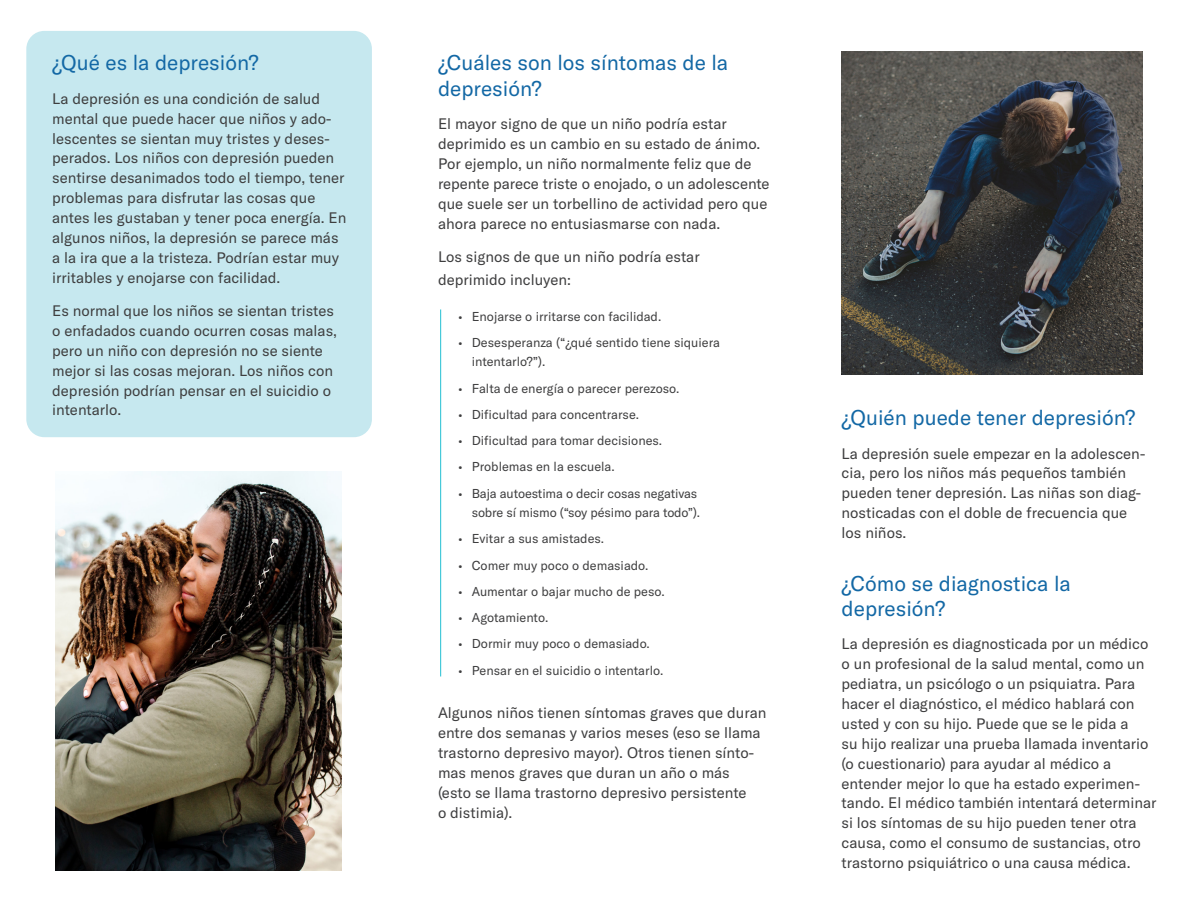
<style>
.page{position:relative;width:1188px;height:918px;background:#fff}
.page>*{position:absolute;margin:0;border:0;box-sizing:border-box;transform-origin:0 0}
.t1{font:21px/25.5px "GT America";color:#1368a5}
.t2{font:15px/19.8px "GT America";color:#3e3e3f}
.t3{font:12.75px/19.5px "GT America";color:#3e3e3f}
</style>
<div class="page">
<div style="left:26px;top:31px;width:346px;height:406px;background:#c6e8ef;border-radius:18px"></div>
<hr style="left:440px;top:309px;width:1px;height:367px;background:#23bfd2">
<img style="left:842px;top:51px;width:301px;height:324px">
<img style="left:55px;top:471px;width:287px;height:400px">
<p class="t1" style="left:52px;top:50px;width:208px">¿Qué es la depresión?</p>
<p class="t2" style="left:52px;top:89px;width:296px">La depresión es una condición de salud mental que puede hacer que niños y ado&shy;lescentes se sientan muy tristes y deses&shy;perados. Los niños con depresión pueden sentirse desanimados todo el tiempo, tener problemas para disfrutar las cosas que antes les gustaban y tener poca energía. En algunos niños, la depresión se parece más a la ira que a la tristeza. Podrían estar muy irritables y enojarse con facilidad.</p>
<p class="t2" style="left:52px;top:301px;width:286px">Es normal que los niños se sientan tristes o enfadados cuando ocurren cosas malas, pero un niño con depresión no se siente mejor si las cosas mejoran. Los niños con depresión podrían pensar en el suicidio o intentarlo.</p>
<p class="t1" style="left:438px;top:50px;width:292px">¿Cuáles son los síntomas de la depresión?</p>
<p class="t2" style="left:438px;top:114px;width:333px">El mayor signo de que un niño podría estar deprimido es un cambio en su estado de ánimo.<br>Por ejemplo, un niño normalmente feliz que de repente parece triste o enojado, o un adolescente que suele ser un torbellino de actividad pero que ahora parece no entusiasmarse con nada.</p>
<p class="t2" style="left:438px;top:246px;width:263px;line-height:22.5px">Los signos de que un niño podría estar deprimido incluyen:</p>
<p class="t3" style="left:458px;top:306px;width:205px">• Enojarse o irritarse con facilidad.</p>
<p class="t3" style="left:472px;top:333px;width:250px;text-indent:-14px">• Desesperanza (“¿qué sentido tiene siquiera intentarlo?”).</p>
<p class="t3" style="left:458px;top:378px;width:223px">• Falta de energía o parecer perezoso.</p>
<p class="t3" style="left:458px;top:405px;width:182px">• Dificultad para concentrarse.</p>
<p class="t3" style="left:458px;top:431px;width:205px">• Dificultad para tomar decisiones.</p>
<p class="t3" style="left:458px;top:457px;width:158px">• Problemas en la escuela.</p>
<p class="t3" style="left:458px;top:483px;width:243px;text-align:right">• Baja autoestima o decir cosas negativas sobre sí mismo (“soy pésimo para todo”).</p>
<p class="t3" style="left:458px;top:529px;width:147px">• Evitar a sus amistades.</p>
<p class="t3" style="left:458px;top:555px;width:192px">• Comer muy poco o demasiado.</p>
<p class="t3" style="left:458px;top:582px;width:208px">• Aumentar o bajar mucho de peso.</p>
<p class="t3" style="left:458px;top:608px;width:92px">• Agotamiento.</p>
<p class="t3" style="left:458px;top:634px;width:193px">• Dormir muy poco o demasiado.</p>
<p class="t3" style="left:458px;top:660px;width:207px">• Pensar en el suicidio o intentarlo.</p>
<p class="t2" style="left:438px;top:703px;width:330px">Algunos niños tienen síntomas graves que duran entre dos semanas y varios meses (eso se llama trastorno depresivo mayor). Otros tienen sínto&shy;mas menos graves que duran un año o más (esto se llama trastorno depresivo persistente<br>o distimia).</p>
<p class="t1" style="left:842px;top:405px;width:295px">¿Quién puede tener depresión?</p>
<p class="t2" style="left:842px;top:443px;width:306px">La depresión suele empezar en la adolescen&shy;cia, pero los niños más pequeños también pueden tener depresión. Las niñas son diag&shy;nosticadas con el doble de frecuencia que los niños.</p>
<p class="t1" style="left:842px;top:570px;width:231px">¿Cómo se diagnostica la depresión?</p>
<p class="t2" style="left:842px;top:634px;width:316px">La depresión es diagnosticada por un médico o un profesional de la salud mental, como un pediatra, un psicólogo o un psiquiatra. Para hacer el diagnóstico, el médico hablará con usted y con su hijo. Puede que se le pida a<br>su hijo realizar una prueba llamada inventario (o cuestionario) para ayudar al médico a entender mejor lo que ha estado experimen&shy;tando. El médico también intentará determinar si los síntomas de su hijo pueden tener otra causa, como el consumo de sustancias, otro trastorno psiquiátrico o una causa médica.</p>
</div>
